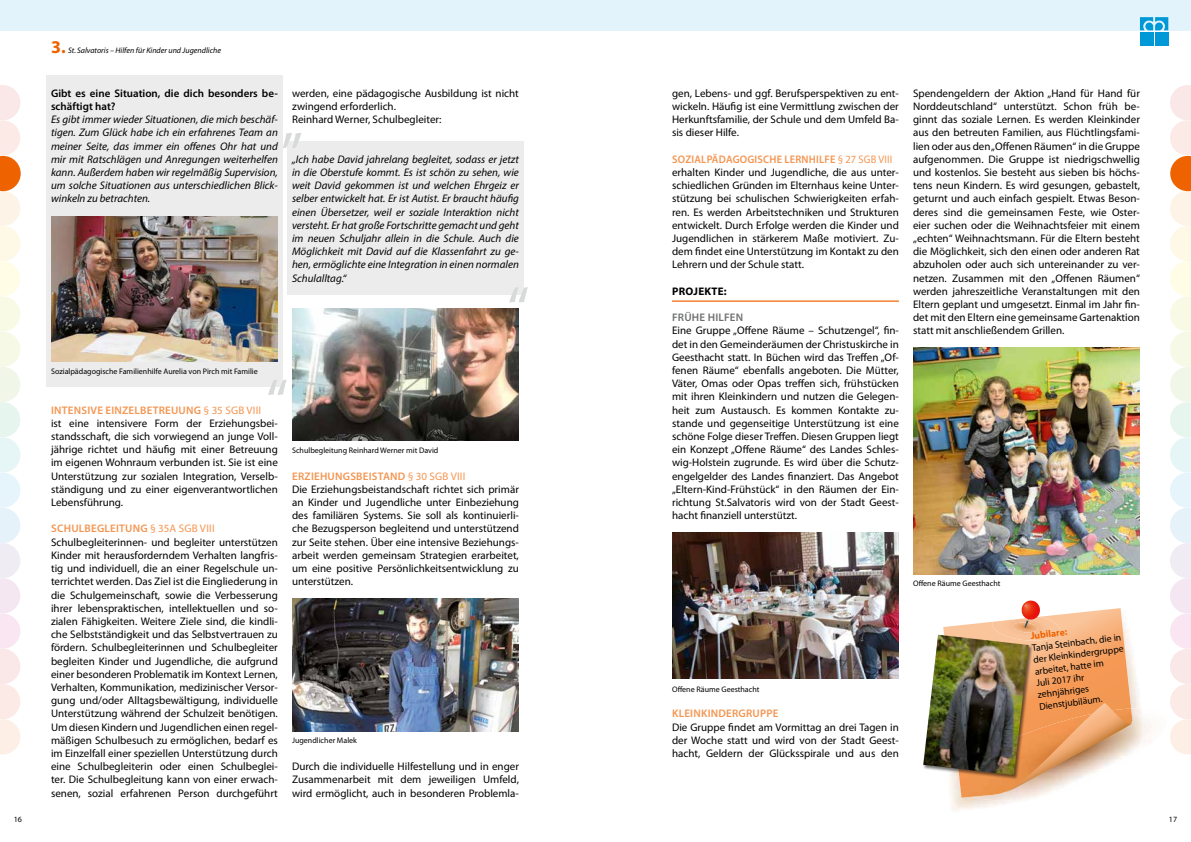
<style>
.page{position:relative;width:1191px;height:842px;background:#fff}
.page>*{position:absolute;margin:0;border:0;box-sizing:border-box;transform-origin:0 0}
.t1{font:62.9px "Myriad Pro";color:#d8dada}
.t2{font:700 18px "Myriad";color:#ee6300}
.t3{font:11px/13.2px "Myriad Pro";color:#000}
.t4{font:italic 11px/13.2px "Myriad Pro";color:#000;text-align:justify}
.t5{font:600 11px/13.2px "Myriad Pro";color:#000}
.t6{font:600 11px "Myriad Pro";letter-spacing:.02em;color:#f49550}
.t7{font:600 11px "Myriad Pro";letter-spacing:.02em;color:#6f7070}
.t8{font:700 11px "Myriad Pro";letter-spacing:.02em;color:#000}
.t9{font:9.7px/11.8px "Myriad Pro";color:#000}
.t10{font:700 9.7px "Myriad Pro";color:#ee6300}
.t11{font:8px "Myriad Pro";color:#000}
.t12{font:italic 8px "Myriad";color:#000}
.t13{font:8px "Myriad";color:#000}
.s1{font-weight:600;color:#f49550}
.s2{color:#f49550}
</style>
<div class="page">
<div style="left:287px;top:141px;width:236px;height:154px;background:#ececec"></div>
<div style="left:46px;top:75px;width:236px;height:312px;background:#ececec"></div>
<img style="left:51px;top:216px;width:227px;height:145px">
<img style="left:292px;top:308px;width:227px;height:133px">
<img style="left:292px;top:598px;width:227px;height:133px">
<img style="left:672px;top:532px;width:227px;height:147px">
<img style="left:913px;top:348px;width:227px;height:226px">
<img style="left:1132px;top:656px;width:8px;height:52px">
<img style="left:949px;top:710px;width:194px;height:91px">
<img style="left:958px;top:792px;width:174px;height:6px">
<svg style="left:943px;top:608px;width:189px;height:184px"></svg>
<img style="left:1021px;top:601px;width:19px;height:19px">
<div style="left:923px;top:634px;width:110px;height:146px;background:#000;opacity:.55"></div>
<img style="left:923px;top:635px;width:105px;height:140px">
<div style="left:597px;top:0;width:594px;height:30px;background:#e2f3fc"></div>
<div style="left:0;top:0;width:597px;height:30px;background:#e2f3fc"></div>
<div style="left:1140px;top:32px;width:13px;height:13px;background:#0098d7"></div>
<div style="left:1155px;top:32px;width:13px;height:13px;background:#0098d7"></div>
<svg style="left:1140px;top:17px;width:28px;height:13px"></svg>
<svg style="left:1170px;top:85px;width:21px;height:669px"></svg>
<svg style="left:0;top:85px;width:21px;height:669px"></svg>
<hr style="left:672px;top:300px;width:227px;height:2px;background:#ee6300">
<h2 class="t2" style="left:51px;top:38px;width:16px">3.</h2>
<p class="t12" style="left:68px;top:47px;width:154px">St. Salvatoris – Hilfen für Kinder und Jugendliche</p>
<p class="t5" style="left:51px;top:86px;width:228px">Gibt es eine Situation, die dich besonders be&shy;schäftigt hat?</p>
<p class="t4" style="left:51px;top:113px;width:228px">Es gibt immer wieder Situationen, die mich beschäf&shy;tigen. Zum Glück habe ich ein erfahrenes Team an meiner Seite, das immer ein offenes Ohr hat und mir mit Ratschlägen und Anregungen weiterhelfen kann. Außerdem haben wir regelmäßig Supervision, um solche Situationen aus unterschiedlichen Blick&shy;winkeln zu betrachten.</p>
<p class="t3" style="left:292px;top:86px;width:228px">werden, eine pädagogische Ausbildung ist nicht zwingend erforderlich.<br>Reinhard Werner, Schulbegleiter:</p>
<p class="t4" style="left:292px;top:152px;width:228px">„Ich habe David jahrelang begleitet, sodass er jetzt in die Oberstufe kommt. Es ist schön zu sehen, wie weit David gekommen ist und welchen Ehrgeiz er selber entwickelt hat. Er ist Autist. Er braucht häufig einen Übersetzer, weil er soziale Interaktion nicht versteht. Er hat große Fortschritte gemacht und geht im neuen Schuljahr allein in die Schule. Auch die Möglichkeit mit David auf die Klassenfahrt zu ge&shy;hen, ermöglichte eine Integration in einen normalen Schulalltag.“</p>
<h1 class="t1" style="left:281px;top:81px;width:24px">„</h1>
<p class="t11" style="left:51px;top:366px;width:208px">Sozialpädagogische Familienhilfe Aurelia von Pirch mit Familie</p>
<h1 class="t1" style="left:266px;top:363px;width:24px">“</h1>
<h1 class="t1" style="left:507px;top:271px;width:24px">“</h1>
<p class="t3" style="left:51px;top:403px;width:228px"><span class="s1">INTENSIVE EINZELBETREUUNG</span> <span class="s2">§ 35 SGB VIII<br></span>ist eine intensivere Form der Erziehungsbei&shy;standsschaft, die sich vorwiegend an junge Voll&shy;jährige richtet und häufig mit einer Betreuung im eigenen Wohnraum verbunden ist. Sie ist eine Unterstützung zur sozialen Integration, Verselb&shy;ständigung und zu einer eigenverantwortlichen Lebensführung.</p>
<p class="t3" style="left:51px;top:522px;width:228px"><span class="s1">SCHULBEGLEITUNG</span> <span class="s2">§ 35A SGB VIII </span>Schulbegleiterinnen- und begleiter unterstützen Kinder mit herausforderndem Verhalten langfris&shy;tig und individuell, die an einer Regelschule un&shy;terrichtet werden. Das Ziel ist die Eingliederung in die Schulgemeinschaft, sowie die Verbesserung ihrer lebenspraktischen, intellektuellen und so&shy;zialen Fähigkeiten. Weitere Ziele sind, die kindli&shy;che Selbstständigkeit und das Selbstvertrauen zu fördern. Schulbegleiterinnen und Schulbegleiter begleiten Kinder und Jugendliche, die aufgrund einer besonderen Problematik im Kontext Lernen, Verhalten, Kommunikation, medizinischer Versor&shy;gung und/oder Alltagsbewältigung, individuelle Unterstützung während der Schulzeit benötigen.<br>Um diesen Kindern und Jugendlichen einen regel&shy;mäßigen Schulbesuch zu ermöglichen, bedarf es im Einzelfall einer speziellen Unterstützung durch eine Schulbegleiterin oder einen Schulbeglei&shy;ter. Die Schulbegleitung kann von einer erwach&shy;senen, sozial erfahrenen Person durchgeführt</p>
<p class="t11" style="left:292px;top:445px;width:148px">Schulbegleitung Reinhard Werner mit David</p>
<p class="t3" style="left:292px;top:469px;width:228px"><span class="s1">ERZIEHUNGSBEISTAND</span> <span class="s2">§ 30 SGB VIII<br></span>Die Erziehungsbeistandschaft richtet sich primär an Kinder und Jugendliche unter Einbeziehung des familiären Systems. Sie soll als kontinuierli&shy;che Bezugsperson begleitend und unterstützend zur Seite stehen. Über eine intensive Beziehungs&shy;arbeit werden gemeinsam Strategien erarbeitet, um eine positive Persönlichkeitsentwicklung zu unterstützen.</p>
<p class="t11" style="left:292px;top:736px;width:66px">Jugendlicher Malek</p>
<p class="t3" style="left:292px;top:760px;width:228px;text-align:justify">Durch die individuelle Hilfestellung und in enger Zusammenarbeit mit dem jeweiligen Umfeld, wird ermöglicht, auch in besonderen Problemla-</p>
<p class="t3" style="left:672px;top:86px;width:228px;text-align:justify">gen, Lebens- und ggf. Berufsperspektiven zu ent&shy;wickeln. Häufig ist eine Vermittlung zwischen der Herkunftsfamilie, der Schule und dem Umfeld Ba&shy;sis dieser Hilfe.</p>
<p class="t3" style="left:672px;top:152px;width:228px"><span class="s1">SOZIALPÄDAGOGISCHE LERNHILFE</span> <span class="s2">§ 27 SGB VIII </span>erhalten Kinder und Jugendliche, die aus unter&shy;schiedlichen Gründen im Elternhaus keine Unter&shy;stützung bei schulischen Schwierigkeiten erfah&shy;ren. Es werden Arbeitstechniken und Strukturen entwickelt. Durch Erfolge werden die Kinder und Jugendlichen in stärkerem Maße motiviert. Zu&shy;dem findet eine Unterstützung im Kontakt zu den Lehrern und der Schule statt.</p>
<p class="t8" style="left:672px;top:284px;width:56px">PROJEKTE:</p>
<p class="t7" style="left:672px;top:311px;width:73px">FRÜHE HILFEN</p>
<p class="t3" style="left:672px;top:324px;width:228px;text-align:justify">Eine Gruppe „Offene Räume – Schutzengel“, fin&shy;det in den Gemeinderäumen der Christuskirche in Geesthacht statt. In Büchen wird das Treffen „Of&shy;fenen Räume“ ebenfalls angeboten. Die Mütter, Väter, Omas oder Opas treffen sich, frühstücken mit ihren Kleinkindern und nutzen die Gelegen&shy;heit zum Austausch. Es kommen Kontakte zu&shy;stande und gegenseitige Unterstützung ist eine schöne Folge dieser Treffen. Diesen Gruppen liegt ein Konzept „Offene Räume“ des Landes Schles&shy;wig-Holstein zugrunde. Es wird über die Schutz&shy;engelgelder des Landes finanziert. Das Angebot „Eltern-Kind-Frühstück“ in den Räumen der Ein&shy;richtung St.Salvatoris wird von der Stadt Geest&shy;hacht finanziell unterstützt.</p>
<p class="t3" style="left:913px;top:86px;width:228px;text-align:justify">Spendengeldern der Aktion „Hand für Hand für Norddeutschland“ unterstützt. Schon früh be&shy;ginnt das soziale Lernen. Es werden Kleinkinder aus den betreuten Familien, aus Flüchtlingsfami&shy;lien oder aus den „Offenen Räumen“ in die Gruppe aufgenommen. Die Gruppe ist niedrigschwellig und kostenlos. Sie besteht aus sieben bis höchs&shy;tens neun Kindern. Es wird gesungen, gebastelt, geturnt und auch einfach gespielt. Etwas Beson&shy;deres sind die gemeinsamen Feste, wie Oster&shy;eier suchen oder die Weihnachtsfeier mit einem „echten“ Weihnachtsmann. Für die Eltern besteht die Möglichkeit, sich den einen oder anderen Rat abzuholen oder auch sich untereinander zu ver&shy;netzen. Zusammen mit den „Offenen Räumen“ werden jahreszeitliche Veranstaltungen mit den Eltern geplant und umgesetzt. Einmal im Jahr fin&shy;det mit den Eltern eine gemeinsame Gartenaktion statt mit anschließendem Grillen.</p>
<p class="t11" style="left:913px;top:578px;width:89px">Offene Räume Geesthacht</p>
<p class="t11" style="left:672px;top:684px;width:89px">Offene Räume Geesthacht</p>
<p class="t6" style="left:672px;top:707px;width:108px">KLEINKINDERGRUPPE</p>
<p class="t3" style="left:672px;top:720px;width:228px;text-align:justify">Die Gruppe findet am Vormittag an drei Tagen in der Woche statt und wird von der Stadt Geest&shy;hacht, Geldern der Glücksspirale und aus den</p>
<p class="t10" style="left:1029px;top:630px;width:39px;rotate:-7deg">Jubilare:</p>
<p class="t9" style="left:1031px;top:642px;width:92px;rotate:-7deg">Tanja Steinbach, die in der Kleinkindergruppe arbeitet, hatte im<br>Juli 2017 ihr zehnjähriges<br>Dienstjubiläum.</p>
<p class="t13" style="left:14px;top:816px;width:10px">16</p>
<p class="t13" style="left:1168px;top:816px;width:10px">17</p>
</div>
